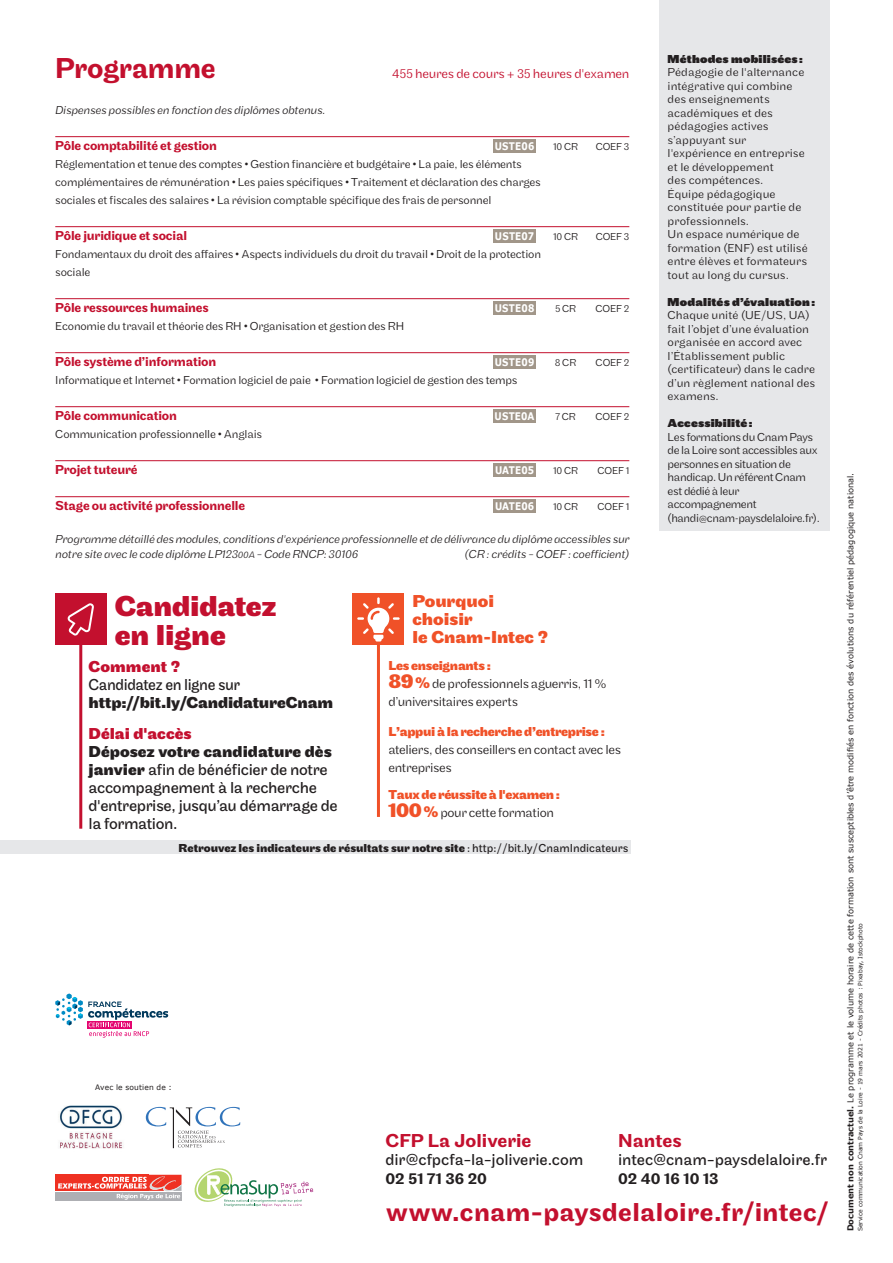
<style>
.page{position:relative;width:893px;height:1263px;background:#fff}
.page>*{position:absolute;margin:0;border:0;box-sizing:border-box;transform-origin:0 0}
.t1{font:700 30px/28.5px "Maple";letter-spacing:-.01em;color:#c3102f}
.t2{font:500 30px "Maple";letter-spacing:-.015em;color:#c3102e}
.t3{font:500 27px "Maple";letter-spacing:.01em;color:#c3102e}
.t4{font:500 19.5px "Maple";color:#c3102e}
.t5{font:700 18px/18px "Maple";letter-spacing:-.005em;color:#f05128}
.t6{font:16.5px/18px "Maple";letter-spacing:-.02em;color:#231f20}
.t7{font:700 16.5px "Maple";letter-spacing:-.01em;color:#231f20}
.t8{font:16.5px "Maple";color:#231f20}
.t9{font:500 16.5px "Maple";color:#231f20}
.t10{font:700 16.5px "Maple";letter-spacing:.005em;color:#c3102f}
.t11{font:16.5px "Maple";letter-spacing:-.02em;color:#231f20;scale:.95 1}
.t12{font:500 13.5px "Maple";letter-spacing:-.015em;color:#c3102e}
.t13{font:300 13.5px/18px "Maple";letter-spacing:-.02em;color:#231f20}
.t14{font:700 13.5px/18px "Maple";letter-spacing:-.025em;color:#f05128}
.t15{font:300 13.5px "Maple";letter-spacing:-.015em;color:#c3102e}
.t16{font:300 12px/13.5px "Maple";letter-spacing:-.015em;color:#231f20}
.t17{font:300 12px/13.5px "Maple";letter-spacing:.01em;color:#231f20}
.t18{font:italic 300 12px/15px "Maple";letter-spacing:-.015em;color:#231f20}
.t19{font:300 12px/13.5px "Maple";letter-spacing:.005em;color:#231f20}
.t20{font:700 12px "Maple";letter-spacing:-.005em;color:#231f20}
.t21{font:900 12px "Maple";letter-spacing:.015em;color:#231f20}
.t22{font:300 10.5px "Maple";letter-spacing:-.015em;color:#231f20}
.t23{font:700 10.5px "Verdana";letter-spacing:.02em;color:#fff;scale:.85 1}
.t24{font:8.25px "Verdana";color:#231f20}
.t25{font:7.5px "Verdana";letter-spacing:.02em;color:#231f20}
.t26{font:6px "Verdana";color:#231f20}
.s1{font-size:9.75px}
.s2{font-weight:700;color:#f05128}
.s3{font-weight:700;font-size:21px;color:#f05128}
.s4{font-weight:700;font-size:16.5px;color:#f05128}
.s5{font-size:21px}
.s6{font-size:16.5px}
.s7{font-weight:300;color:#231f20}
.s8{font-weight:400}
.s9{font-weight:700}
</style>
<div class="page">
<hr style="left:55px;top:136px;width:574px;height:1px;background:#c3102e">
<hr style="left:55px;top:226px;width:574px;height:1px;background:#c3102e">
<hr style="left:55px;top:298px;width:574px;height:1px;background:#c3102e">
<hr style="left:55px;top:352px;width:574px;height:1px;background:#c3102e">
<hr style="left:55px;top:406px;width:574px;height:1px;background:#c3102e">
<hr style="left:55px;top:460px;width:574px;height:1px;background:#c3102e">
<hr style="left:55px;top:496px;width:574px;height:1px;background:#c3102e">
<div style="left:493px;top:139px;width:43px;height:13px;background:#a19689"></div>
<div style="left:493px;top:229px;width:43px;height:13px;background:#a19689"></div>
<div style="left:493px;top:301px;width:43px;height:13px;background:#a19689"></div>
<div style="left:493px;top:355px;width:43px;height:13px;background:#a19689"></div>
<div style="left:493px;top:409px;width:43px;height:13px;background:#a19689"></div>
<div style="left:493px;top:463px;width:43px;height:13px;background:#a19689"></div>
<div style="left:493px;top:499px;width:43px;height:13px;background:#a19689"></div>
<img style="left:59px;top:1105px;width:64px;height:44px">
<svg style="left:146px;top:1107px;width:94px;height:41px"></svg>
<div style="left:55px;top:1192px;width:127px;height:8px;background:#aeafb3"></div>
<div style="left:55px;top:1175px;width:94px;height:16px;background:#ef3122"></div>
<svg style="left:58px;top:1175px;width:124px;height:25px"></svg>
<svg style="left:195px;top:1168px;width:118px;height:38px"></svg>
<svg style="left:55px;top:993px;width:113px;height:44px"></svg>
<div style="left:659px;top:0;width:170px;height:530px;background:#e6e7e9"></div>
<div style="left:55px;top:594px;width:51px;height:51px;background:#c3102e"></div>
<svg style="left:68px;top:603px;width:26px;height:32px"></svg>
<hr style="left:79px;top:637px;width:3px;height:192px;background:#c3102f">
<hr style="left:377px;top:637px;width:3px;height:180px;background:#f05128">
<div style="left:353px;top:594px;width:51px;height:51px;background:#f05128"></div>
<svg style="left:357px;top:597px;width:43px;height:44px"></svg>
<div style="left:0;top:840px;width:630px;height:14px;background:#e6e7e9"></div>
<h1 class="t2" style="left:55px;top:51px;width:162px">Programme</h1>
<p class="t15" style="left:392px;top:66px;width:239px">455 heures de cours + 35 heures d'examen</p>
<p class="t18" style="left:55px;top:102px;width:272px">Dispenses possibles en fonction des diplômes obtenus.</p>
<p class="t12" style="left:55px;top:138px;width:163px">Pôle comptabilité et gestion</p>
<p class="t23" style="left:495px;top:138px;width:48px">USTE06</p>
<p class="t22" style="left:553px;top:140px;width:27px">10 CR</p>
<p class="t22" style="left:596px;top:140px;width:35px">COEF 3</p>
<p class="t16" style="left:55px;top:155px;width:487px;line-height:18px">Réglementation et tenue des comptes • Gestion financière et budgétaire • La paie, les éléments complémentaires de rémunération • Les paies spécifiques • Traitement et déclaration des charges sociales et fiscales des salaires • La révision comptable spécifique des frais de personnel</p>
<p class="t12" style="left:55px;top:228px;width:133px">Pôle juridique et social</p>
<p class="t23" style="left:495px;top:228px;width:48px">USTE07</p>
<p class="t22" style="left:553px;top:230px;width:27px">10 CR</p>
<p class="t22" style="left:596px;top:230px;width:35px">COEF 3</p>
<p class="t16" style="left:55px;top:245px;width:487px;line-height:18px">Fondamentaux du droit des affaires • Aspects individuels du droit du travail • Droit de la protection sociale</p>
<p class="t12" style="left:55px;top:300px;width:155px">Pôle ressources humaines</p>
<p class="t23" style="left:495px;top:300px;width:48px">USTE08</p>
<p class="t22" style="left:555px;top:302px;width:23px">5 CR</p>
<p class="t22" style="left:596px;top:302px;width:35px">COEF 2</p>
<p class="t16" style="left:55px;top:319px;width:350px">Economie du travail et théorie des RH • Organisation et gestion des RH</p>
<p class="t12" style="left:55px;top:354px;width:162px">Pôle système d’information</p>
<p class="t23" style="left:495px;top:354px;width:48px">USTE09</p>
<p class="t22" style="left:555px;top:356px;width:23px">8 CR</p>
<p class="t22" style="left:596px;top:356px;width:35px">COEF 2</p>
<p class="t16" style="left:55px;top:373px;width:464px">Informatique et Internet • Formation logiciel de paie • Formation logiciel de gestion des temps</p>
<p class="t12" style="left:55px;top:408px;width:123px">Pôle communication</p>
<p class="t23" style="left:495px;top:408px;width:48px">USTE0A</p>
<p class="t22" style="left:555px;top:410px;width:22px">7 CR</p>
<p class="t22" style="left:596px;top:410px;width:35px">COEF 2</p>
<p class="t16" style="left:55px;top:427px;width:208px">Communication professionnelle • Anglais</p>
<p class="t12" style="left:55px;top:462px;width:84px">Projet tuteuré</p>
<p class="t23" style="left:495px;top:462px;width:48px">UATE05</p>
<p class="t22" style="left:553px;top:464px;width:27px">10 CR</p>
<p class="t22" style="left:597px;top:464px;width:33px">COEF 1</p>
<p class="t12" style="left:55px;top:498px;width:191px">Stage ou activité professionnelle</p>
<p class="t23" style="left:495px;top:498px;width:48px">UATE06</p>
<p class="t22" style="left:553px;top:500px;width:27px">10 CR</p>
<p class="t22" style="left:597px;top:500px;width:33px">COEF 1</p>
<p class="t18" style="left:55px;top:531px;width:576px">Programme détaillé des modules, conditions d'expérience professionnelle et de délivrance du diplôme accessibles sur notre site avec le code diplôme LP123<span class="s1">00A</span> - Code RNCP: 30106</p>
<p class="t18" style="left:465px;top:546px;width:166px">(CR : crédits - COEF : coefficient)</p>
<h1 class="t1" style="left:115px;top:593px;width:163px">Candidatez en ligne</h1>
<h3 class="t5" style="left:412px;top:593px;width:137px">Pourquoi choisir<br>le Cnam-Intec ?</h3>
<p class="t13" style="left:388px;top:656px;width:219px"><span class="s2">Les enseignants :<br></span><span class="s3">89</span><span class="s4">%</span> de professionnels aguerris, 11 % d’universitaires experts</p>
<p class="t14" style="left:388px;top:723px;width:218px">L’appui à la recherche d’entreprise :</p>
<p class="t13" style="left:388px;top:741px;width:234px">ateliers, des conseillers en contact avec les entreprises</p>
<p class="t14" style="left:388px;top:786px;width:173px">Taux de réussite à l'examen :<br><span class="s5">100</span><span class="s6">%</span> <span class="s7">pour cette formation</span></p>
<p class="t20" style="left:179px;top:840px;width:451px">Retrouvez les indicateurs de résultats sur notre site <span class="s8">: http://bit.ly/CnamIndicateurs</span></p>
<h3 class="t10" style="left:89px;top:656px;width:93px">Comment ?</h3>
<h3 class="t11" style="left:89px;top:675px;width:161px">Candidatez en ligne sur</h3>
<h3 class="t7" style="left:89px;top:692px;width:246px">http://bit.ly/CandidatureCnam</h3>
<h3 class="t10" style="left:89px;top:723px;width:105px">Délai d'accès</h3>
<h3 class="t6" style="left:89px;top:743px;width:251px"><span class="s9">Déposez votre candidature dès janvier</span> afin de bénéficier de notre accompagnement à la recherche d'entreprise, jusqu’au démarrage de la formation.</h3>
<p class="t21" style="left:668px;top:51px;width:137px">Méthodes mobilisées:</p>
<p class="t17" style="left:668px;top:66px;width:142px">Pédagogie de l'alternance intégrative qui combine des enseignements académiques et des pédagogies actives s’appuyant sur l'expérience en entreprise et le développement<br>des compétences.<br>Équipe pédagogique constituée pour partie de professionnels.<br>Un espace numérique de formation (ENF) est utilisé entre élèves et formateurs tout au long du cursus.</p>
<p class="t21" style="left:668px;top:294px;width:149px">Modalités d’évaluation:</p>
<p class="t19" style="left:668px;top:309px;width:149px">Chaque unité (UE/US, UA) fait l’objet d’une évaluation organisée en accord avec l’Établissement public (certificateur) dans le cadre d’un règlement national des examens.</p>
<p class="t21" style="left:668px;top:416px;width:86px">Accessibilité:</p>
<p class="t16" style="left:668px;top:430px;width:154px">Les formations du Cnam Pays de la Loire sont accessibles aux personnes en situation de handicap. Un référent Cnam est dédié à leur accompagnement (handi@cnam-paysdelaloire.fr).</p>
<p class="t25" style="left:95px;top:1082px;width:78px">Avec le soutien de :</p>
<h3 class="t4" style="left:385px;top:1129px;width:148px">CFP La Joliverie</h3>
<h3 class="t8" style="left:385px;top:1151px;width:200px">dir@cfpcfa-la-joliverie.com</h3>
<h3 class="t9" style="left:385px;top:1169px;width:103px">02 51 71 36 20</h3>
<h3 class="t4" style="left:618px;top:1129px;width:65px">Nantes</h3>
<h3 class="t6" style="left:618px;top:1151px;width:210px">intec@cnam-paysdelaloire.fr</h3>
<h3 class="t9" style="left:618px;top:1169px;width:102px">02 40 16 10 13</h3>
<h2 class="t3" style="left:387px;top:1197px;width:444px">www.cnam-paysdelaloire.fr/intec/</h2>
<p class="t24" style="left:845px;top:1231px;width:760px;rotate:-90deg"><span class="s9">Document non contractuel.</span> Le programme et le volume horaire de cette formation sont susceptibles d’être modifiés en fonction des évolutions du référentiel pédagogique national.</p>
<p class="t26" style="left:856px;top:1231px;width:310px;rotate:-90deg">Service communication Cnam Pays de la Loire - 19 mars 2021 - Crédits photos : Pixabay, Istockphoto</p>
</div>
